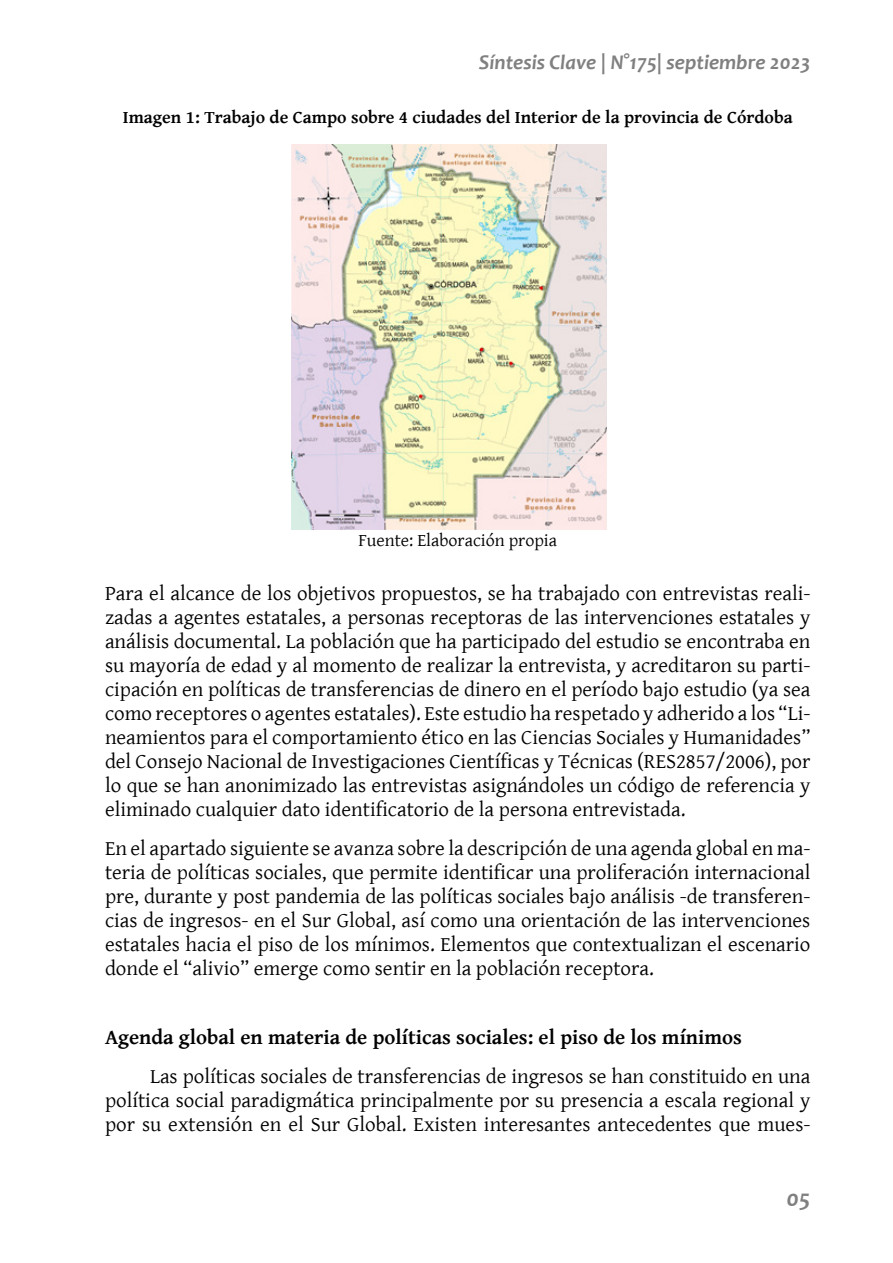
<style>
.page{position:relative;width:893px;height:1263px;background:#fff}
.page>*{position:absolute;margin:0;border:0;box-sizing:border-box;transform-origin:0 0}
.t1{font:italic 700 24px "Candara";color:#808080}
.t2{font:21px/24px "Gentium Basic";color:#000;text-align:justify}
.t3{font:700 21px "Gentium Basic";color:#000}
.t4{font:italic 700 21px "Candara";color:#808080}
.t5{font:700 18px "Gentium Basic";color:#000}
.t6{font:18px "Gentium Basic";color:#000}
</style>
<div class="page">
<img style="left:292px;top:145px;width:314px;height:385px">
<p class="t4" style="left:479px;top:49px;width:333px">Síntesis Clave | N°175| septiembre 2023</p>
<p class="t5" style="left:123px;top:103px;width:671px">Imagen 1: Trabajo de Campo sobre 4 ciudades del Interior de la provincia de Córdoba</p>
<p class="t6" style="left:358px;top:527px;width:200px">Fuente: Elaboración propia</p>
<p class="t2" style="left:105px;top:580px;width:707px">Para el alcance de los objetivos propuestos, se ha trabajado con entrevistas reali&shy;zadas a agentes estatales, a personas receptoras de las intervenciones estatales y análisis documental. La población que ha participado del estudio se encontraba en su mayoría de edad y al momento de realizar la entrevista, y acreditaron su parti&shy;cipación en políticas de transferencias de dinero en el período bajo estudio (ya sea como receptores o agentes estatales). Este estudio ha respetado y adherido a los “Li&shy;neamientos para el comportamiento ético en las Ciencias Sociales y Humanidades” del Consejo Nacional de Investigaciones Científicas y Técnicas (RES2857/2006), por lo que se han anonimizado las entrevistas asignándoles un código de referencia y eliminado cualquier dato identificatorio de la persona entrevistada.</p>
<p class="t2" style="left:105px;top:835px;width:707px">En el apartado siguiente se avanza sobre la descripción de una agenda global en ma&shy;teria de políticas sociales, que permite identificar una proliferación internacional pre, durante y post pandemia de las políticas sociales bajo análisis -de transferen&shy;cias de ingresos- en el Sur Global, así como una orientación de las intervenciones estatales hacia el piso de los mínimos. Elementos que contextualizan el escenario donde el “alivio” emerge como sentir en la población receptora.</p>
<p class="t3" style="left:105px;top:1021px;width:638px">Agenda global en materia de políticas sociales: el piso de los mínimos</p>
<p class="t2" style="left:105px;top:1063px;width:707px;text-indent:45px">Las políticas sociales de transferencias de ingresos se han constituido en una política social paradigmática principalmente por su presencia a escala regional y por su extensión en el Sur Global. Existen interesantes antecedentes que mues-</p>
<p class="t1" style="left:786px;top:1183px;width:26px">05</p>
</div>
